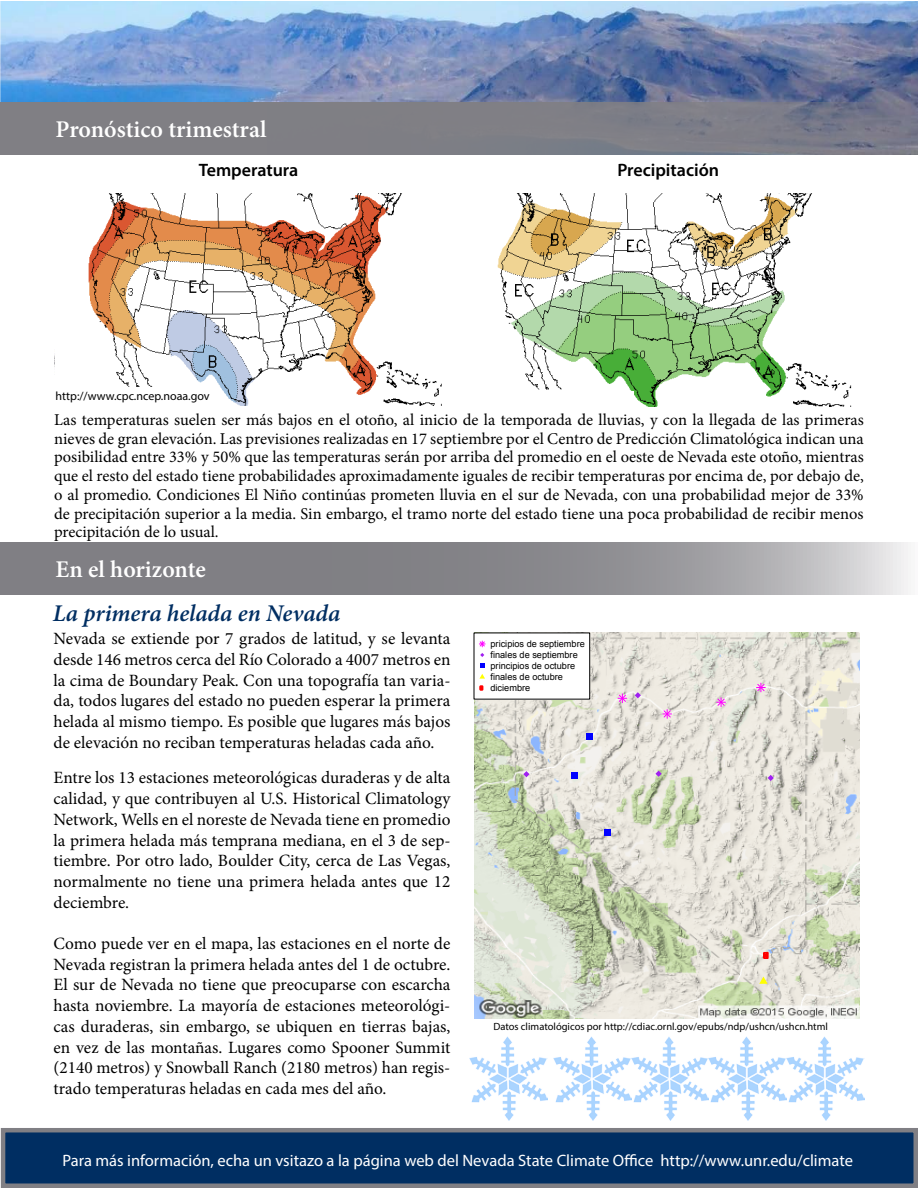
<style>
.page{position:relative;width:918px;height:1188px;background:#fff}
.page>*{position:absolute;margin:0;border:0;box-sizing:border-box;transform-origin:0 0}
.t1{font:600 24px "Minion Pro";color:#fff}
.t2{font:italic 600 24px "Minion Pro";letter-spacing:-.005em;color:#002e62}
.t3{font:600 18px "Myriad Pro";color:#000}
.t4{font:17.25px/20.7px "Minion Pro";color:#000;text-align:justify}
.t5{font:16.5px/18.8px "Minion Pro";color:#000;text-align:justify}
.t6{font:16.5px "Myriad Pro";color:#fff}
.t7{font:12px "Myriad Pro";color:#000}
.t8{font:10.5px "Myriad Pro";color:#000}
.t9{font:9.15px/10.9px "Arial";color:#000}
</style>
<div class="page">
<div style="left:3px;top:1130px;width:913px;height:56px;background:#002e62"></div>
<div style="left:1px;top:1128px;width:917px;height:60px;border:4px solid #807f84"></div>
<svg style="left:1px;top:542px;width:907px;height:53px;fill:#838287"></svg>
<img style="left:0;top:2px;width:918px;height:100px">
<div style="left:0;top:102px;width:918px;height:52px;background:#807f84"></div>
<img style="left:54px;top:193px;width:388px;height:212px">
<img style="left:497px;top:193px;width:355px;height:214px">
<div style="left:271px;top:399px;width:97px;height:8px;background:#fff"></div>
<div style="left:54px;top:387px;width:133px;height:20px;background:#fff"></div>
<div style="left:468px;top:391px;width:166px;height:20px;background:#fff"></div>
<div style="left:682px;top:400px;width:93px;height:11px;background:#fff"></div>
<img style="left:474px;top:633px;width:386px;height:386px">
<svg style="left:663px;top:710px;width:9px;height:8px"></svg>
<svg style="left:717px;top:698px;width:8px;height:9px"></svg>
<svg style="left:757px;top:683px;width:8px;height:9px"></svg>
<svg style="left:618px;top:694px;width:9px;height:9px"></svg>
<svg style="left:655px;top:771px;width:7px;height:6px"></svg>
<svg style="left:635px;top:692px;width:6px;height:6px"></svg>
<svg style="left:768px;top:775px;width:6px;height:6px"></svg>
<svg style="left:523px;top:771px;width:7px;height:6px"></svg>
<svg style="left:572px;top:773px;width:6px;height:6px"></svg>
<div style="left:587px;top:733px;width:6px;height:7px;background:#00f"></div>
<svg style="left:605px;top:829px;width:6px;height:6px"></svg>
<svg style="left:759px;top:977px;width:9px;height:7px"></svg>
<svg style="left:763px;top:951px;width:6px;height:9px"></svg>
<div style="left:474px;top:633px;width:116px;height:66px;background:#fff"></div>
<svg style="left:479px;top:641px;width:6px;height:6px"></svg>
<svg style="left:480px;top:653px;width:4px;height:4px"></svg>
<svg style="left:480px;top:664px;width:4px;height:4px"></svg>
<svg style="left:479px;top:674px;width:6px;height:5px"></svg>
<svg style="left:479px;top:685px;width:4px;height:6px"></svg>
<img style="left:469px;top:1036px;width:78px;height:85px">
<img style="left:553px;top:1036px;width:312px;height:85px">
<h1 class="t1" style="left:56px;top:112px;width:213px">Pronóstico trimestral</h1>
<p class="t3" style="left:199px;top:159px;width:101px">Temperatura</p>
<p class="t3" style="left:617px;top:159px;width:103px">Precipitación</p>
<p class="t7" style="left:56px;top:389px;width:156px">http://www.cpc.ncep.noaa.gov</p>
<p class="t5" style="left:54px;top:410px;width:811px">Las temperaturas suelen ser más bajos en el otoño, al inicio de la temporada de lluvias, y con la llegada de las primeras nieves de gran elevación. Las previsiones realizadas en 17 septiembre por el Centro de Predicción Climatológica indican una posibilidad entre 33% y 50% que las temperaturas serán por arriba del promedio en el oeste de Nevada este otoño, mientras que el resto del estado tiene probabilidades aproximadamente iguales de recibir temperaturas por encima de, por debajo de, o al promedio. Condiciones El Niño continúas prometen lluvia en el sur de Nevada, con una probabilidad mejor de 33% de precipitación superior a la media. Sin embargo, el tramo norte del estado tiene una poca probabilidad de recibir menos precipitación de lo usual.</p>
<h1 class="t1" style="left:56px;top:553px;width:152px">En el horizonte</h1>
<h1 class="t2" style="left:53px;top:596px;width:289px">La primera helada en Nevada</h1>
<p class="t4" style="left:54px;top:629px;width:398px">Nevada se extiende por 7 grados de latitud, y se levanta desde 146 metros cerca del Río Colorado a 4007 metros en la cima de Boundary Peak. Con una topografía tan varia&shy;da, todos lugares del estado no pueden esperar la primera helada al mismo tiempo. Es posible que lugares más bajos de elevación no reciban temperaturas heladas cada año.</p>
<p class="t4" style="left:54px;top:768px;width:398px">Entre los 13 estaciones meteorológicas duraderas y de alta calidad, y que contribuyen al U.S. Historical Climatology Network, Wells en el noreste de Nevada tiene en promedio la primera helada más temprana mediana, en el 3 de sep&shy;tiembre. Por otro lado, Boulder City, cerca de Las Vegas, normalmente no tiene una primera helada antes que 12 deciembre.</p>
<p class="t4" style="left:54px;top:933px;width:398px">Como puede ver en el mapa, las estaciones en el norte de Nevada registran la primera helada antes del 1 de octubre.<br>El sur de Nevada no tiene que preocuparse con escarcha hasta noviembre. La mayoría de estaciones meteorológi&shy;cas duraderas, sin embargo, se ubiquen en tierras bajas, en vez de las montañas. Lugares como Spooner Summit (2140 metros) y Snowball Ranch (2180 metros) han regis&shy;trado temperaturas heladas en cada mes del año.</p>
<p class="t9" style="left:491px;top:639px;width:96px">pricipios de septiembre finales de septiembre principios de octubre finales de octubre diciembre</p>
<p class="t8" style="left:493px;top:1020px;width:336px">Datos climatológicos por http://cdiac.ornl.gov/epubs/ndp/ushcn/ushcn.html</p>
<p class="t6" style="left:62px;top:1150px;width:792px">Para más información, echa un vsitazo a la página web del Nevada State Climate Office http://www.unr.edu/climate</p>
</div>
